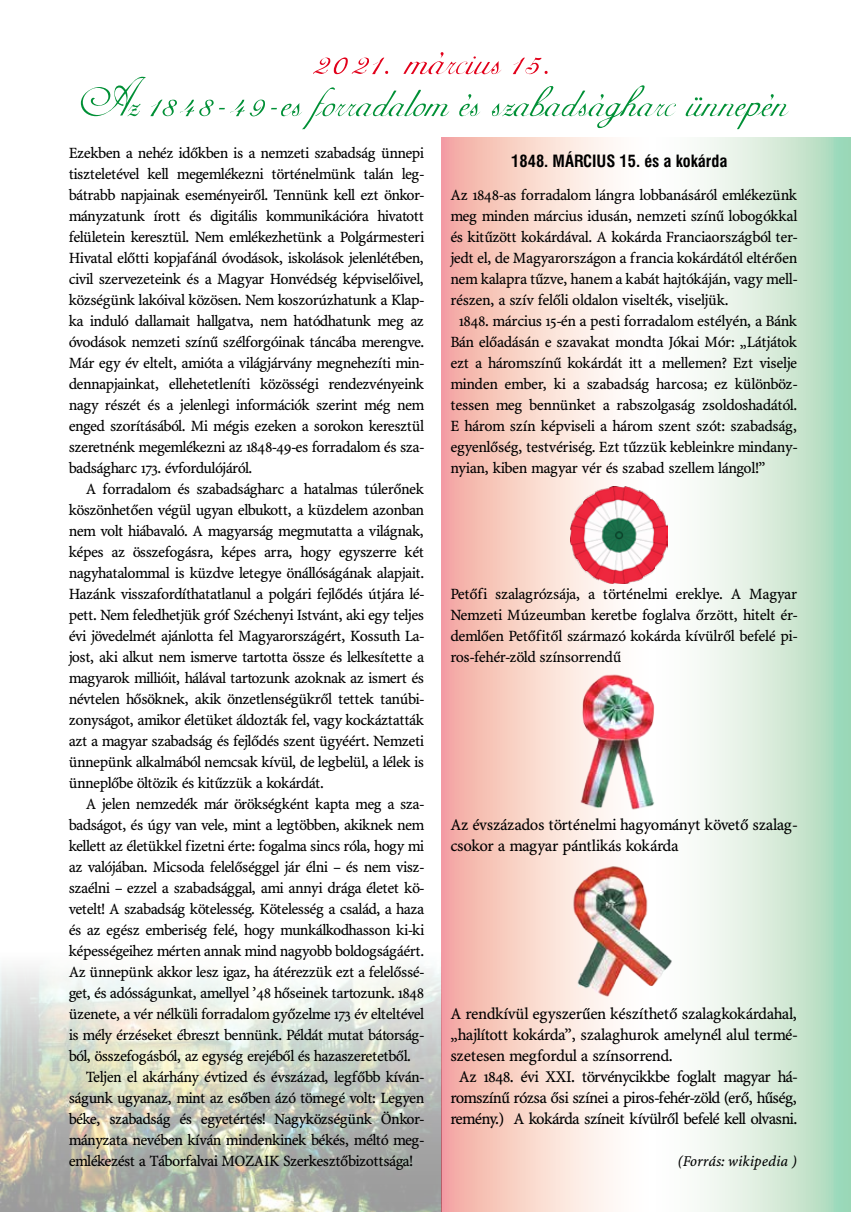
<style>
.page{position:relative;width:851px;height:1212px;background:#fff}
.page>*{position:absolute;margin:0;border:0;box-sizing:border-box;transform-origin:0 0}
.t1{font:63px "Adine Kirnberg PFL";color:#009036}
.t2{font:63px "Adine Kirnberg PFL";color:#e2001a}
.t3{font:16.5px/21px "Minion PFL";color:#000}
.t4{font:16.5px "Minion PFL";letter-spacing:-.02em;color:#000}
.t5{font:700 16.5px "Swiss 721 Cn PFL";color:#000}
.t6{font:15.75px/21px "Minion PFL";letter-spacing:-.01em;color:#000;text-align:justify}
.t7{font:italic 15px "Minion PFL";color:#000}
</style>
<div class="page">
<img style="left:0;top:967px;width:441px;height:245px">
<svg style="left:441px;top:137px;width:409px;height:1075px"></svg>
<img style="left:570px;top:486px;width:97px;height:97px">
<img style="left:572px;top:670px;width:93px;height:143px">
<img style="left:571px;top:863px;width:103px;height:136px">
<h1 class="t2" style="left:312px;top:26px;width:243px">2021. március 15.</h1>
<h1 class="t1" style="left:78px;top:68px;width:712px">Az 1848-49-es forradalom és szabadságharc ünnepén</h1>
<p class="t6" style="left:69px;top:143px;width:357px">Ezekben a nehéz időkben is a nemzeti szabadság ünnepi tiszteletével kell megemlékezni történelmünk talán leg&shy;bátrabb napjainak eseményeiről. Tennünk kell ezt önkor&shy;mányzatunk írott és digitális kommunikációra hivatott felületein keresztül. Nem emlékezhetünk a Polgármesteri Hivatal előtti kopjafánál óvodások, iskolások jelenlétében, civil szervezeteink és a Magyar Honvédség képviselőivel, községünk lakóival közösen. Nem koszorúzhatunk a Klap&shy;ka induló dallamait hallgatva, nem hatódhatunk meg az óvodások nemzeti színű szélforgóinak táncába merengve.<br>Már egy év eltelt, amióta a világjárvány megnehezíti min&shy;dennapjainkat, ellehetetleníti közösségi rendezvényeink nagy részét és a jelenlegi információk szerint még nem enged szorításából. Mi mégis ezeken a sorokon keresztül szeretnénk megemlékezni az 1848-49-es forradalom és sza&shy;badságharc 173. évfordulójáról.</p>
<p class="t6" style="left:69px;top:479px;width:357px;text-indent:17px">A forradalom és szabadságharc a hatalmas túlerőnek köszönhetően végül ugyan elbukott, a küzdelem azonban nem volt hiábavaló. A magyarság megmutatta a világnak, képes az összefogásra, képes arra, hogy egyszerre két nagyhatalommal is küzdve letegye önállóságának alapjait.<br>Hazánk visszafordíthatatlanul a polgári fejlődés útjára lé&shy;pett. Nem feledhetjük gróf Széchenyi Istvánt, aki egy teljes évi jövedelmét ajánlotta fel Magyarországért, Kossuth La&shy;jost, aki alkut nem ismerve tartotta össze és lelkesítette a magyarok millióit, hálával tartozunk azoknak az ismert és névtelen hősöknek, akik önzetlenségükről tettek tanúbi&shy;zonyságot, amikor életüket áldozták fel, vagy kockáztatták azt a magyar szabadság és fejlődés szent ügyéért. Nemzeti ünnepünk alkalmából nemcsak kívül, de legbelül, a lélek is ünneplőbe öltözik és kitűzzük a kokárdát.</p>
<p class="t6" style="left:86px;top:794px;width:340px">A jelen nemzedék már örökségként kapta meg a sza-</p>
<p class="t6" style="left:69px;top:815px;width:356px">badságot, és úgy van vele, mint a legtöbben, akiknek nem</p>
<p class="t6" style="left:69px;top:836px;width:356px">kellett az életükkel fizetni érte: fogalma sincs róla, hogy mi</p>
<p class="t6" style="left:69px;top:857px;width:356px">az valójában. Micsoda felelőséggel jár élni – és nem vis -</p>
<p class="t6" style="left:69px;top:878px;width:356px">szaélni – ezzel a szabadsággal, ami annyi drága életet kö-</p>
<p class="t6" style="left:69px;top:899px;width:356px">vetelt! A szabadság kötelesség. Kötelesség a család, a haza</p>
<p class="t6" style="left:69px;top:920px;width:356px">és az egész emberiség felé, hogy munkálkodhasson ki-ki</p>
<p class="t6" style="left:69px;top:941px;width:356px">képességeihez mérten annak mind nagyobb boldogságáért.</p>
<p class="t6" style="left:69px;top:962px;width:356px">Az ünnepünk akkor lesz igaz, ha átérezzük ezt a felelőssé-</p>
<p class="t6" style="left:69px;top:983px;width:356px">get, és adósságunkat, amellyel ’48 hőseinek tartozunk. 1848</p>
<p class="t6" style="left:69px;top:1004px;width:356px">üzenete, a vér nélküli forradalom győzelme 173 év elteltével</p>
<p class="t6" style="left:69px;top:1025px;width:357px">is mély érzéseket ébreszt bennünk. Példát mutat bátorság-</p>
<p class="t6" style="left:69px;top:1046px;width:343px">ból, összefogásból, az egység erejéből és hazaszeretetből.</p>
<p class="t6" style="left:86px;top:1067px;width:339px">Teljen el akárhány évtized és évszázad, legfőbb kíván-</p>
<p class="t6" style="left:69px;top:1088px;width:356px">ságunk ugyanaz, mint az esőben ázó tömegé volt: Legyen</p>
<p class="t6" style="left:69px;top:1109px;width:356px">béke, szabadság és egyetértés! Nagyközségünk Önkor-</p>
<p class="t6" style="left:69px;top:1130px;width:356px">mányzata nevében kíván mindenkinek békés, méltó meg-</p>
<p class="t6" style="left:69px;top:1151px;width:345px">emlékezést a Táborfalvai MOZAIK Szerkesztőbizottsága!</p>
<p class="t5" style="left:511px;top:151px;width:218px">1848. MÁRCIUS 15. és a kokárda</p>
<p class="t6" style="left:450px;top:185px;width:348px">Az 1848-as forradalom lángra lobbanásáról emlékezünk</p>
<p class="t6" style="left:450px;top:206px;width:348px">meg minden március idusán, nemzeti színű lobogókkal</p>
<p class="t6" style="left:450px;top:227px;width:348px">és kitűzött kokárdával. A kokárda Franciaországból ter-</p>
<p class="t6" style="left:450px;top:248px;width:348px">jedt el, de Magyarországon a francia kokárdától eltérően</p>
<p class="t6" style="left:450px;top:269px;width:348px">nem kalapra tűzve, hanem a kabát hajtókáján, vagy mell-</p>
<p class="t6" style="left:450px;top:290px;width:279px">részen, a szív felőli oldalon viselték, viseljük.</p>
<p class="t6" style="left:459px;top:311px;width:339px">1848. március 15-én a pesti forradalom estélyén, a Bánk</p>
<p class="t6" style="left:450px;top:332px;width:348px">Bán előadásán e szavakat mondta Jókai Mór: „Látjátok</p>
<p class="t6" style="left:450px;top:353px;width:348px">ezt a háromszínű kokárdát itt a mellemen? Ezt viselje</p>
<p class="t6" style="left:450px;top:374px;width:348px">minden ember, ki a szabadság harcosa; ez különböz-</p>
<p class="t6" style="left:450px;top:395px;width:348px">tessen meg bennünket a rabszolgaság zsoldoshadától.</p>
<p class="t6" style="left:450px;top:416px;width:348px">E három szín képviseli a három szent szót: szabadság,</p>
<p class="t6" style="left:450px;top:437px;width:348px">egyenlőség, testvériség. Ezt tűzzük kebleinkre mindan -</p>
<p class="t6" style="left:450px;top:458px;width:316px">nyian, kiben magyar vér és szabad szellem lángol!”</p>
<p class="t6" style="left:450px;top:584px;width:348px">Petőfi szalagrózsája, a történelmi ereklye. A Magyar Nemzeti Múzeumban keretbe foglalva őrzött, hitelt ér&shy;demlően Petőfitől származó kokárda kívülről befelé pi&shy;ros-fehér-zöld színsorrendű</p>
<p class="t3" style="left:450px;top:815px;width:348px">Az évszázados történelmi hagyományt követő szalag&shy;csokor a magyar pántlikás kokárda</p>
<p class="t3" style="left:450px;top:1004px;width:348px">A rendkívül egyszerűen készíthető szalagkokárdahal,</p>
<p class="t3" style="left:450px;top:1025px;width:348px">„hajlított kokárda”, szalaghurok amelynél alul termé-</p>
<p class="t3" style="left:450px;top:1046px;width:224px">szetesen megfordul a színsorrend.</p>
<p class="t4" style="left:459px;top:1068px;width:340px">Az 1848. évi XXI. törvénycikkbe foglalt magyar há-</p>
<p class="t4" style="left:450px;top:1089px;width:348px">romszínű rózsa ősi színei a piros-fehér-zöld (erő, hűség,</p>
<p class="t4" style="left:450px;top:1110px;width:348px">remény.) A kokárda színeit kívülről befelé kell olvasni.</p>
<p class="t7" style="left:677px;top:1153px;width:121px">(Forrás: wikipedia )</p>
</div>
